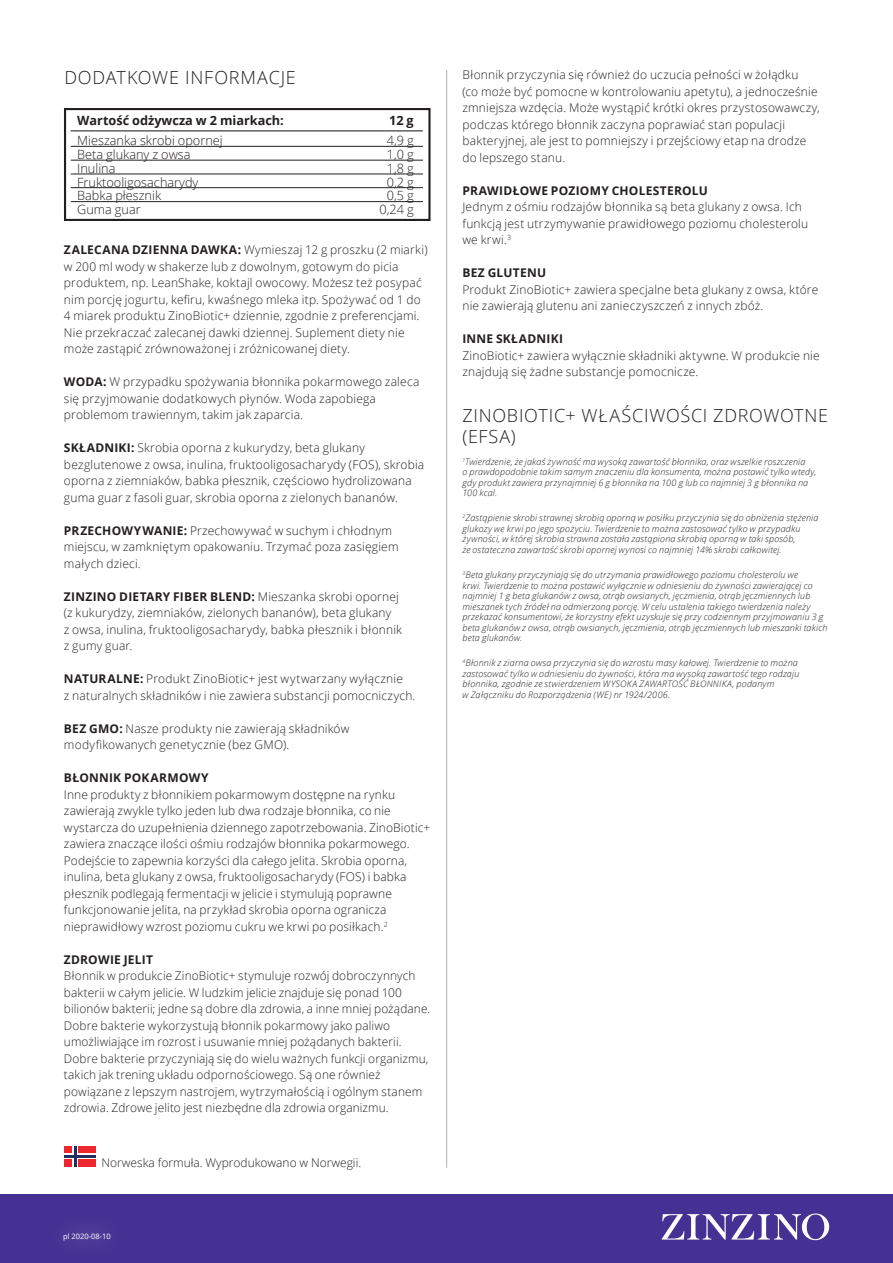
<style>
.page{position:relative;width:893px;height:1263px;background:#fff}
.page>*{position:absolute;margin:0;border:0;box-sizing:border-box;transform-origin:0 0}
.Brödtext_Health_Clai{font:300 18px/21px "Open Sans";letter-spacing:.04em;color:#231f20}
.t1{font:300 12.75px "Open Sans";color:#231f20}
.t2{font:700 12.75px "Open Sans";color:#231f20}
.Brödtext_Light_8_11{font:300 12px/16.5px "Open Sans";letter-spacing:.015em;color:#231f20}
.Brödtext_Light_8_11-2{font:700 12px "Open Sans";letter-spacing:.02em;color:#231f20}
.Brödtext_Health_Clai-2{font:italic 300 9px/10.5px "Open Sans";letter-spacing:.02em;color:#231f20}
.t3{font:7.5px "Open Sans";color:#fff}
.s1{font-weight:700}
</style>
<div class="page">
<div style="left:0;top:1194px;width:893px;height:69px;background:#443193"></div>
<svg style="left:662px;top:1213px;width:167px;height:27px"></svg>
<hr style="left:446px;top:70px;width:1px;height:1098px;background:#aeafb3">
<div style="left:64px;top:1145px;width:31px;height:21px;background:#ee272f"></div>
<div style="left:64px;top:1153px;width:31px;height:6px;background:#212f63"></div>
<div style="left:73px;top:1145px;width:5px;height:21px;background:#fff"></div>
<hr style="left:64px;top:1154px;width:31px;height:3px;background:#212f63">
<hr style="left:74px;top:1145px;width:3px;height:21px;background:#212f63">
<div style="left:64px;top:108px;width:367px;height:113px;border:2px solid #231f20"></div>
<hr style="left:71px;top:130px;width:352px;height:1px;background:#231f20">
<hr style="left:71px;top:160px;width:352px;height:1px;background:#231f20">
<hr style="left:71px;top:146px;width:352px;height:1px;background:#231f20">
<hr style="left:71px;top:174px;width:352px;height:1px;background:#231f20">
<hr style="left:71px;top:187px;width:352px;height:1px;background:#231f20">
<hr style="left:71px;top:201px;width:352px;height:1px;background:#231f20">
<p class="Brödtext_Health_Clai" style="left:64px;top:66px;width:233px">DODATKOWE INFORMACJE</p>
<p class="Brödtext_Light_8_11" style="left:462px;top:66px;width:359px">Błonnik przyczynia się również do uczucia pełności w żołądku<br>(co może być pomocne w kontrolowaniu apetytu), a jednocześnie zmniejsza wzdęcia. Może wystąpić krótki okres przystosowawczy, podczas którego błonnik zaczyna poprawiać stan populacji bakteryjnej, ale jest to pomniejszy i przejściowy etap na drodze do lepszego stanu.</p>
<p class="Brödtext_Light_8_11-2" style="left:462px;top:182px;width:247px">PRAWIDŁOWE POZIOMY CHOLESTEROLU</p>
<p class="Brödtext_Light_8_11" style="left:462px;top:198px;width:347px">Jednym z ośmiu rodzajów błonnika są beta glukany z owsa. Ich funkcją jest utrzymywanie prawidłowego poziomu cholesterolu we krwi.<sup>3</sup></p>
<p class="Brödtext_Light_8_11-2" style="left:462px;top:265px;width:85px">BEZ GLUTENU</p>
<p class="Brödtext_Light_8_11" style="left:462px;top:281px;width:357px">Produkt ZinoBiotic+ zawiera specjalne beta glukany z owsa, które nie zawierają glutenu ani zanieczyszczeń z innych zbóż.</p>
<p class="Brödtext_Light_8_11" style="left:462px;top:330px;width:359px"><span class="s1">INNE SKŁADNIKI<br></span>ZinoBiotic+ zawiera wyłącznie składniki aktywne. W produkcie nie znajdują się żadne substancje pomocnicze.</p>
<p class="Brödtext_Health_Clai" style="left:462px;top:405px;width:367px">ZINOBIOTIC+ WŁAŚCIWOŚCI ZDROWOTNE (EFSA)</p>
<p class="Brödtext_Health_Clai-2" style="left:462px;top:456px;width:355px"><sup>1</sup>Twierdzenie, że jakaś żywność ma wysoką zawartość błonnika, oraz wszelkie roszczenia<br>o prawdopodobnie takim samym znaczeniu dla konsumenta, można postawić tylko wtedy, gdy produkt zawiera przynajmniej 6 g błonnika na 100 g lub co najmniej 3 g błonnika na 100 kcal.</p>
<p class="Brödtext_Health_Clai-2" style="left:462px;top:512px;width:357px"><sup>2</sup>Zastąpienie skrobi strawnej skrobią oporną w posiłku przyczynia się do obniżenia stężenia glukozy we krwi po jego spożyciu. Twierdzenie to można zastosować tylko w przypadku żywności, w której skrobia strawna została zastąpiona skrobią oporną w taki sposób,<br>że ostateczna zawartość skrobi opornej wynosi co najmniej 14% skrobi całkowitej.</p>
<p class="Brödtext_Health_Clai-2" style="left:462px;top:569px;width:367px"><sup>3</sup>Beta glukany przyczyniają się do utrzymania prawidłowego poziomu cholesterolu we<br>krwi. Twierdzenie to można postawić wyłącznie w odniesieniu do żywności zawierającej co najmniej 1 g beta glukanów z owsa, otrąb owsianych, jęczmienia, otrąb jęczmiennych lub mieszanek tych źródeł na odmierzoną porcję. W celu ustalenia takiego twierdzenia należy przekazać konsumentowi, że korzystny efekt uzyskuje się przy codziennym przyjmowaniu 3 g beta glukanów z owsa, otrąb owsianych, jęczmienia, otrąb jęczmiennych lub mieszanki takich beta glukanów.</p>
<p class="Brödtext_Health_Clai-2" style="left:462px;top:657px;width:338px"><sup>4</sup>Błonnik z ziarna owsa przyczynia się do wzrostu masy kałowej. Twierdzenie to można zastosować tylko w odniesieniu do żywności, która ma wysoką zawartość tego rodzaju błonnika, zgodnie ze stwierdzeniem WYSOKA ZAWARTOŚĆ BŁONNIKA, podanym<br>w Załączniku do Rozporządzenia (WE) nr 1924/2006.</p>
<p class="t2" style="left:77px;top:112px;width:208px">Wartość odżywcza w 2 miarkach:</p>
<p class="t2" style="left:389px;top:112px;width:26px">12 g</p>
<p class="t1" style="left:77px;top:132px;width:147px">Mieszanka skrobi opornej</p>
<p class="t1" style="left:387px;top:132px;width:28px">4,9 g</p>
<p class="t1" style="left:77px;top:146px;width:115px">Beta glukany z owsa</p>
<p class="t1" style="left:387px;top:146px;width:28px">1,0 g</p>
<p class="t1" style="left:77px;top:159px;width:40px">Inulina</p>
<p class="t1" style="left:387px;top:159px;width:28px">1,8 g</p>
<p class="t1" style="left:77px;top:173px;width:123px">Fruktooligosacharydy</p>
<p class="t1" style="left:387px;top:173px;width:28px">0,2 g</p>
<p class="t1" style="left:77px;top:187px;width:85px">Babka płesznik</p>
<p class="t1" style="left:387px;top:187px;width:28px">0,5 g</p>
<p class="t1" style="left:77px;top:201px;width:65px">Guma guar</p>
<p class="t1" style="left:380px;top:201px;width:36px">0,24 g</p>
<p class="Brödtext_Light_8_11" style="left:64px;top:241px;width:365px"><span class="s1">ZALECANA DZIENNA DAWKA:</span> Wymieszaj 12 g proszku (2 miarki) w 200 ml wody w shakerze lub z dowolnym, gotowym do picia produktem, np. LeanShake, koktajl owocowy. Możesz też posypać nim porcję jogurtu, kefiru, kwaśnego mleka itp. Spożywać od 1 do 4 miarek produktu ZinoBiotic+ dziennie, zgodnie z preferencjami.<br>Nie przekraczać zalecanej dawki dziennej. Suplement diety nie może zastąpić zrównoważonej i zróżnicowanej diety.</p>
<p class="Brödtext_Light_8_11" style="left:64px;top:373px;width:357px"><span class="s1">WODA:</span> W przypadku spożywania błonnika pokarmowego zaleca się przyjmowanie dodatkowych płynów. Woda zapobiega problemom trawiennym, takim jak zaparcia.</p>
<p class="Brödtext_Light_8_11" style="left:64px;top:439px;width:362px"><span class="s1">SKŁADNIKI:</span> Skrobia oporna z kukurydzy, beta glukany bezglutenowe z owsa, inulina, fruktooligosacharydy (FOS), skrobia oporna z ziemniaków, babka płesznik, częściowo hydrolizowana guma guar z fasoli guar, skrobia oporna z zielonych bananów.</p>
<p class="Brödtext_Light_8_11" style="left:64px;top:522px;width:336px"><span class="s1">PRZECHOWYWANIE:</span> Przechowywać w suchym i chłodnym miejscu, w zamkniętym opakowaniu. Trzymać poza zasięgiem małych dzieci.</p>
<p class="Brödtext_Light_8_11" style="left:64px;top:588px;width:340px"><span class="s1">ZINZINO DIETARY FIBER BLEND:</span> Mieszanka skrobi opornej (z kukurydzy, ziemniaków, zielonych bananów), beta glukany<br>z owsa, inulina, fruktooligosacharydy, babka płesznik i błonnik z gumy guar.</p>
<p class="Brödtext_Light_8_11" style="left:64px;top:670px;width:353px"><span class="s1">NATURALNE:</span> Produkt ZinoBiotic+ jest wytwarzany wyłącznie<br>z naturalnych składników i nie zawiera substancji pomocniczych.</p>
<p class="Brödtext_Light_8_11" style="left:64px;top:720px;width:287px"><span class="s1">BEZ GMO:</span> Nasze produkty nie zawierają składników modyfikowanych genetycznie (bez GMO).</p>
<p class="Brödtext_Light_8_11-2" style="left:64px;top:769px;width:146px">BŁONNIK POKARMOWY</p>
<p class="Brödtext_Light_8_11" style="left:64px;top:786px;width:368px">Inne produkty z błonnikiem pokarmowym dostępne na rynku zawierają zwykle tylko jeden lub dwa rodzaje błonnika, co nie wystarcza do uzupełnienia dziennego zapotrzebowania. ZinoBiotic+ zawiera znaczące ilości ośmiu rodzajów błonnika pokarmowego.<br>Podejście to zapewnia korzyści dla całego jelita. Skrobia oporna, inulina, beta glukany z owsa, fruktooligosacharydy (FOS) i babka płesznik podlegają fermentacji w jelicie i stymulują poprawne funkcjonowanie jelita, na przykład skrobia oporna ogranicza nieprawidłowy wzrost poziomu cukru we krwi po posiłkach.<sup>2</sup></p>
<p class="Brödtext_Light_8_11-2" style="left:64px;top:951px;width:91px">ZDROWIE JELIT</p>
<p class="Brödtext_Light_8_11" style="left:64px;top:967px;width:368px">Błonnik w produkcie ZinoBiotic+ stymuluje rozwój dobroczynnych bakterii w całym jelicie. W ludzkim jelicie znajduje się ponad 100 bilionów bakterii; jedne są dobre dla zdrowia, a inne mniej pożądane.<br>Dobre bakterie wykorzystują błonnik pokarmowy jako paliwo umożliwiające im rozrost i usuwanie mniej pożądanych bakterii.<br>Dobre bakterie przyczyniają się do wielu ważnych funkcji organizmu, takich jak trening układu odpornościowego. Są one również powiązane z lepszym nastrojem, wytrzymałością i ogólnym stanem zdrowia. Zdrowe jelito jest niezbędne dla zdrowia organizmu.</p>
<p class="Brödtext_Light_8_11" style="left:102px;top:1154px;width:261px">Norweska formuła. Wyprodukowano w Norwegii.</p>
<p class="t3" style="left:63px;top:1231px;width:49px">pl 2020-08-10</p>
</div>
